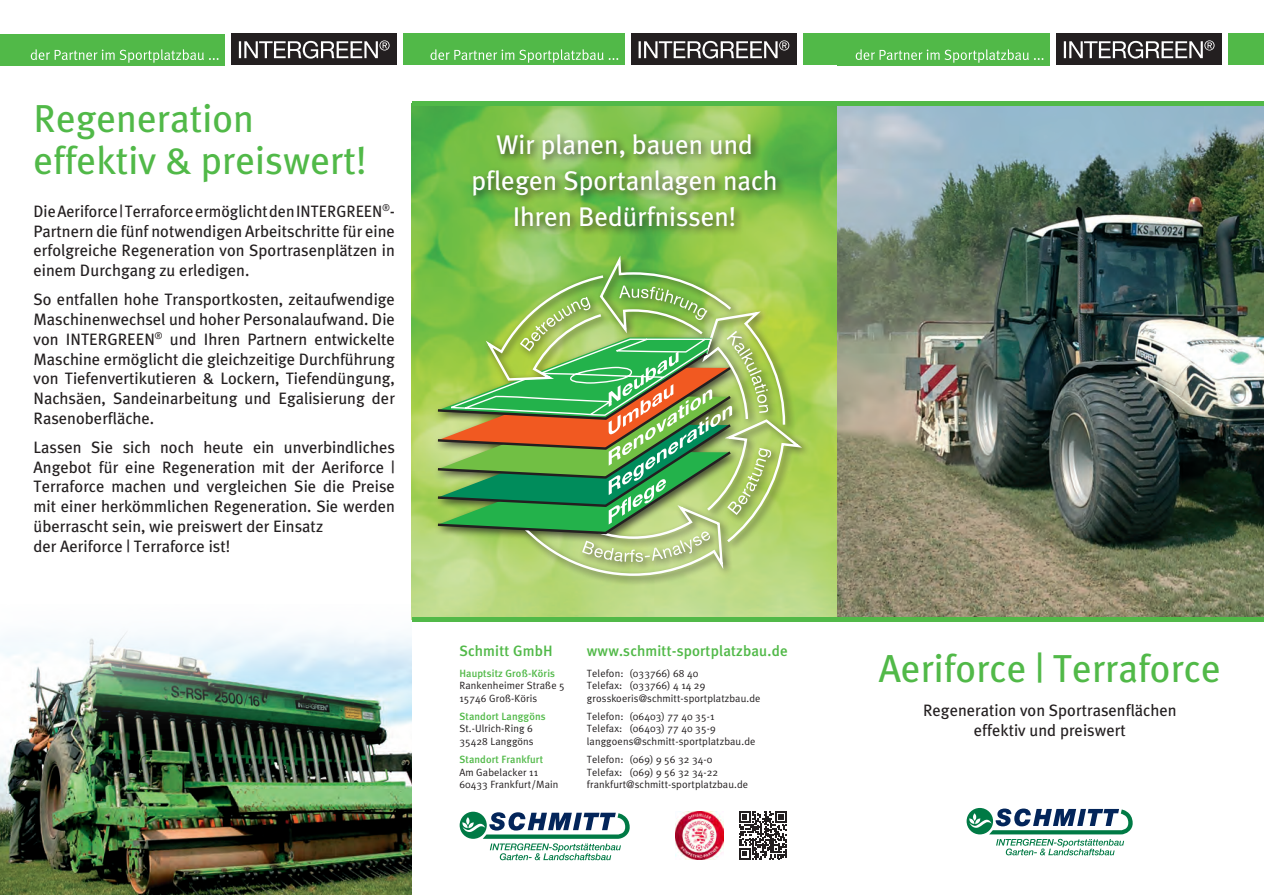
<style>
.page{position:relative;width:1264px;height:895px;background:#fff}
.page>*{position:absolute;margin:0;border:0;box-sizing:border-box;transform-origin:0 0}
.t1{font:39px/42px "Meta Plus";color:#51b948}
.t2{font:27px/36px "Meta Plus";color:#fff;text-align:center}
.t3{font:16.5px/19.8px "Meta Plus";color:#231f20;text-align:justify}
.t4{font:500 15px "Meta Plus";letter-spacing:.01em;color:#51b948}
.t5{font:10.5px "Meta Plus Normal";letter-spacing:.01em;color:#231f20}
.t6{font:500 10.5px "Meta Plus";letter-spacing:.01em;color:#51b948}
</style>
<div class="page">
<img style="left:0;top:604px;width:412px;height:290px">
<img style="left:412px;top:106px;width:425px;height:510px">
<img style="left:837px;top:106px;width:427px;height:510px">
<div style="left:837px;top:616px;width:427px;height:5px;background:#51b948"></div>
<div style="left:837px;top:101px;width:427px;height:5px;background:#51b948"></div>
<div style="left:837px;top:34px;width:213px;height:32px;background:#51b948"></div>
<div style="left:1228px;top:34px;width:36px;height:31px;background:#51b948"></div>
<div style="left:1056px;top:34px;width:166px;height:31px;background:#231f20"></div>
<svg style="left:1064px;top:40px;width:150px;height:19px"></svg>
<svg style="left:856px;top:49px;width:187px;height:14px"></svg>
<div style="left:412px;top:616px;width:425px;height:5px;background:#51b948"></div>
<div style="left:412px;top:101px;width:425px;height:5px;background:#51b948"></div>
<div style="left:412px;top:34px;width:213px;height:31px;background:#51b948"></div>
<div style="left:803px;top:34px;width:34px;height:31px;background:#51b948"></div>
<div style="left:631px;top:34px;width:166px;height:31px;background:#231f20"></div>
<svg style="left:639px;top:40px;width:150px;height:19px"></svg>
<svg style="left:430px;top:49px;width:188px;height:14px"></svg>
<div style="left:0;top:34px;width:225px;height:32px;background:#51b948"></div>
<div style="left:404px;top:34px;width:8px;height:31px;background:#51b948"></div>
<div style="left:231px;top:34px;width:166px;height:31px;background:#231f20"></div>
<svg style="left:239px;top:40px;width:151px;height:19px"></svg>
<svg style="left:31px;top:49px;width:188px;height:14px"></svg>
<div style="left:469px;top:130px;width:317px;height:106px;background:#231f20;opacity:.75"></div>
<div style="left:434px;top:253px;width:376px;height:332px;background:#231f20;opacity:.75"></div>
<svg style="left:520px;top:251px;width:214px;height:326px;background:#9dca6b"></svg>
<img style="left:435px;top:273px;width:371px;height:288px">
<svg style="left:967px;top:808px;width:166px;height:47px"></svg>
<svg style="left:460px;top:811px;width:170px;height:48px"></svg>
<svg style="left:739px;top:811px;width:48px;height:47px"></svg>
<img style="left:676px;top:811px;width:47px;height:47px">
<h1 class="t1" style="left:34px;top:97px;width:335px">Regeneration effektiv &amp; preiswert!</h1>
<p class="t3" style="left:34px;top:201px;width:363px">Die Aeriforce | Terraforce ermöglicht den INTERGREEN<sup>®</sup>- Partnern die fünf notwendigen Arbeitschritte für eine erfolgreiche Regeneration von Sportrasenplätzen in einem Durchgang zu erledigen.</p>
<p class="t3" style="left:33px;top:289px;width:363px">So entfallen hohe Transportkosten, zeitaufwendige Maschinenwechsel und hoher Personalaufwand. Die von INTERGREEN<sup>®</sup> und Ihren Partnern entwickelte Maschine ermöglicht die gleichzeitige Durchführung von Tiefenvertikutieren &amp; Lockern, Tiefendüngung, Nachsäen, Sandeinarbeitung und Egalisierung der Rasenoberfläche.</p>
<p class="t3" style="left:33px;top:437px;width:363px;text-align:left">Lassen Sie sich noch heute ein unverbindliches Angebot für eine Regeneration mit der Aeriforce | Terraforce machen und vergleichen Sie die Preise mit einer herkömmlichen Regeneration. Sie werden überrascht sein, wie preiswert der Einsatz<br>der Aeriforce | Terraforce ist!</p>
<h2 class="t2" style="left:471px;top:126px;width:308px">Wir planen, bauen und pflegen Sportanlagen nach<br>Ihren Bedürfnissen!</h2>
<p class="t4" style="left:459px;top:641px;width:95px">Schmitt GmbH</p>
<p class="t4" style="left:587px;top:641px;width:202px">www.schmitt-sportplatzbau.de</p>
<p class="t6" style="left:459px;top:666px;width:97px">Hauptsitz Groß-Köris</p>
<p class="t5" style="left:587px;top:666px;width:113px">Telefon: (033766) 68 40</p>
<p class="t5" style="left:459px;top:679px;width:107px">Rankenheimer Straße 5</p>
<p class="t5" style="left:587px;top:679px;width:120px">Telefax: (033766) 4 14 29</p>
<p class="t5" style="left:459px;top:691px;width:79px">15746 Groß-Köris</p>
<p class="t5" style="left:587px;top:691px;width:175px">grosskoeris@schmitt-sportplatzbau.de</p>
<p class="t6" style="left:459px;top:709px;width:88px">Standort Langgöns</p>
<p class="t5" style="left:587px;top:709px;width:129px">Telefon: (06403) 77 40 35-1</p>
<p class="t5" style="left:459px;top:722px;width:75px">St.-Ulrich-Ring 6</p>
<p class="t5" style="left:587px;top:722px;width:130px">Telefax: (06403) 77 40 35-9</p>
<p class="t5" style="left:459px;top:735px;width:76px">35428 Langgöns</p>
<p class="t5" style="left:587px;top:735px;width:170px">langgoens@schmitt-sportplatzbau.de</p>
<p class="t6" style="left:459px;top:753px;width:85px">Standort Frankfurt</p>
<p class="t5" style="left:587px;top:753px;width:127px">Telefon: (069) 9 56 32 34-0</p>
<p class="t5" style="left:459px;top:765px;width:80px">Am Gabelacker 11</p>
<p class="t5" style="left:587px;top:765px;width:133px">Telefax: (069) 9 56 32 34-22</p>
<p class="t5" style="left:459px;top:778px;width:101px">60433 Frankfurt/Main</p>
<p class="t5" style="left:587px;top:778px;width:163px">frankfurt@schmitt-sportplatzbau.de</p>
<h1 class="t1" style="left:879px;top:646px;width:344px">Aeriforce | Terraforce</h1>
<p class="t3" style="left:923px;top:699px;width:255px;text-align:center">Regeneration von Sportrasenflächen effektiv und preiswert</p>
</div>
